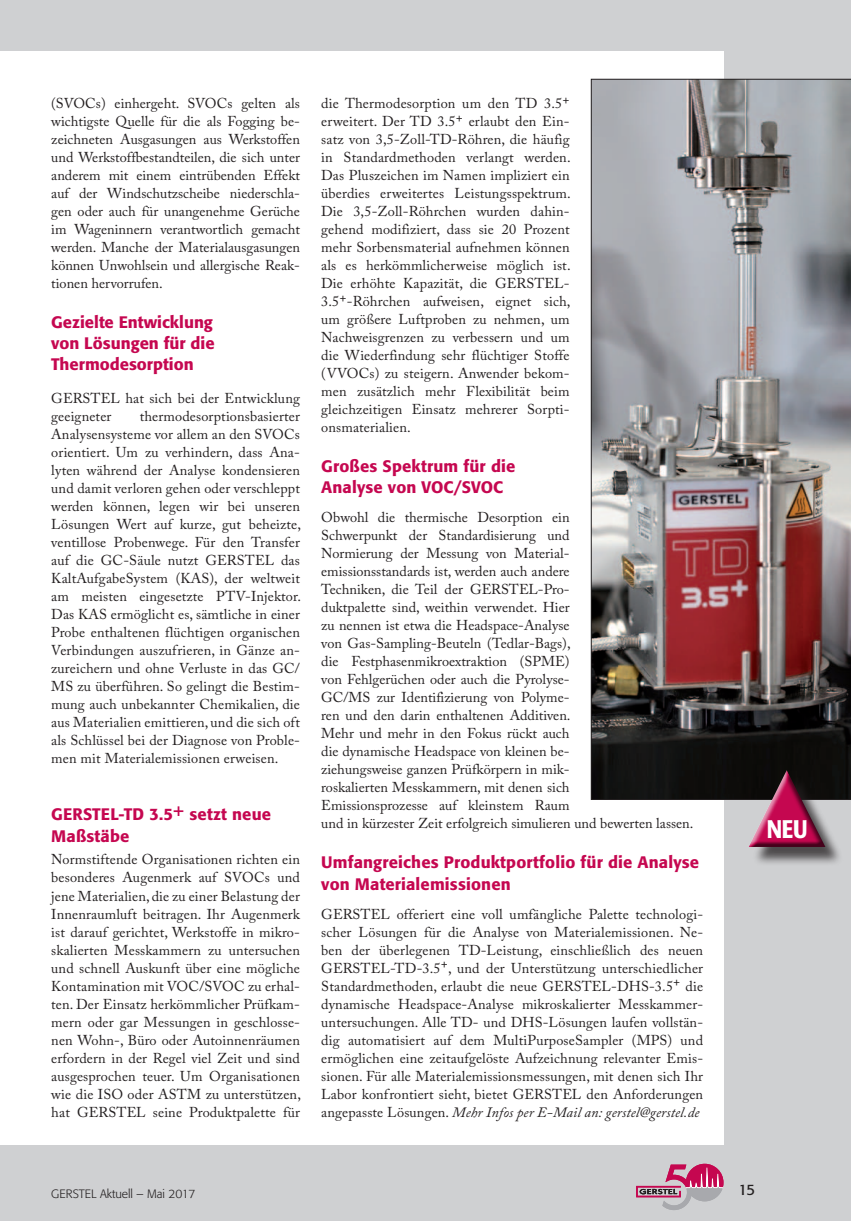
<style>
.page{position:relative;width:851px;height:1221px;background:#fff}
.page>*{position:absolute;margin:0;border:0;box-sizing:border-box;transform-origin:0 0}
.t1{font:500 condensed 25.2px "Formata";color:#fff}
.t2{font:500 16.5px/21px "Formata";letter-spacing:.01em;color:#c50750}
.t3{font:15px "Formata";color:#231f20}
.t4{font:14.25px/18px "Adobe Caslon Pro";color:#231f20;text-align:justify}
.t5{font:300 12px "Formata";color:#231f20}
.s1{font-style:italic}
</style>
<div class="page">
<div style="left:0;top:0;width:850px;height:1220px;background:#cfd0d2"></div>
<div style="left:0;top:51px;width:723px;height:1093px;background:#fff"></div>
<svg style="left:636px;top:1163px;width:87px;height:46px"></svg>
<img style="left:590px;top:79px;width:260px;height:720px">
<div style="left:751px;top:773px;width:92px;height:92px;background:#231f20;opacity:.75"></div>
<div style="left:745px;top:769px;width:46px;height:80px;background:#fff;opacity:.75"></div>
<div style="left:747px;top:769px;width:79px;height:80px;background:#231f20;opacity:.75"></div>
<p class="t4" style="left:51px;top:94px;width:250px">(SVOCs) einhergeht. SVOCs gelten als wichtigste Quelle für die als Fogging be&shy;zeichneten Ausgasungen aus Werkstoffen und Werkstoffbestandteilen, die sich unter anderem mit einem eintrübenden Effekt auf der Windschutzscheibe niederschla&shy;gen oder auch für unangenehme Gerüche im Wageninnern verantwortlich gemacht werden. Manche der Materialausgasungen können Unwohlsein und allergische Reak&shy;tionen hervorrufen.</p>
<p class="t2" style="left:51px;top:312px;width:165px;text-align:justify">Gezielte Entwicklung von Lösungen für die Thermodesorption</p>
<p class="t4" style="left:51px;top:389px;width:250px">GERSTEL hat sich bei der Entwicklung geeigneter</p>
<p class="t4" style="left:51px;top:407px;width:251px;text-indent:88px">thermodesorptionsbasierter Analysensysteme vor allem an den SVOCs orientiert. Um zu verhindern, dass Ana&shy;lyten während der Analyse kondensieren und damit verloren gehen oder verschleppt werden können, legen wir bei unseren Lösungen Wert auf kurze, gut beheizte, ventillose Probenwege. Für den Transfer auf die GC-Säule nutzt GERSTEL das KaltAufgabeSystem (KAS), der weltweit am meisten eingesetzte PTV-Injektor.<br>Das KAS ermöglicht es, sämtliche in einer Probe enthaltenen flüchtigen organischen Verbindungen auszufrieren, in Gänze an&shy;zureichern und ohne Verluste in das GC/ MS zu überführen. So gelingt die Bestim&shy;mung auch unbekannter Chemikalien, die aus Materialien emittieren, und die sich oft als Schlüssel bei der Diagnose von Proble&shy;men mit Materialemissionen erweisen.</p>
<p class="t2" style="left:51px;top:804px;width:221px">GERSTEL-TD 3.5+ setzt neue<br>Maßstäbe</p>
<p class="t4" style="left:51px;top:850px;width:251px">Normstiftende Organisationen richten ein besonderes Augenmerk auf SVOCs und jene Materialien, die zu einer Belastung der Innenraumluft beitragen. Ihr Augenmerk ist darauf gerichtet, Werkstoffe in mikro&shy;skalierten Messkammern zu untersuchen und schnell Auskunft über eine mögliche Kontamination mit VOC/SVOC zu erhal&shy;ten. Der Einsatz herkömmlicher Prüfkam&shy;mern oder gar Messungen in geschlosse&shy;nen Wohn-, Büro oder Autoinnenräumen erfordern in der Regel viel Zeit und sind ausgesprochen teuer. Um Organisationen wie die ISO oder ASTM zu unterstützen, hat GERSTEL seine Produktpalette für</p>
<p class="t4" style="left:321px;top:94px;width:251px">die Thermodesorption um den TD 3.5+ erweitert. Der TD 3.5+ erlaubt den Ein&shy;satz von 3,5-Zoll-TD-Röhren, die häufig in Standardmethoden verlangt werden.<br>Das Pluszeichen im Namen impliziert ein überdies erweitertes Leistungsspektrum.<br>Die 3,5-Zoll-Röhrchen wurden dahin&shy;gehend modifiziert, dass sie 20 Prozent mehr Sorbensmaterial aufnehmen können als es herkömmlicherweise möglich ist.<br>Die erhöhte Kapazität, die GERSTEL-3.5+-Röhrchen aufweisen, eignet sich, um größere Luftproben zu nehmen, um Nachweisgrenzen zu verbessern und um die Wiederfindung sehr flüchtiger Stoffe (VVOCs) zu steigern. Anwender bekom&shy;men zusätzlich mehr Flexibilität beim gleichzeitigen Einsatz mehrerer Sorpti&shy;onsmaterialien.</p>
<p class="t2" style="left:321px;top:456px;width:196px">Großes Spektrum für die<br>Analyse von VOC/SVOC</p>
<p class="t4" style="left:321px;top:508px;width:373px;text-align:left">Obwohl die thermische Desorption ein<br>Schwerpunkt der Standardisierung und<br>Normierung der Messung von Material-<br>emissionsstandards ist, werden auch andere<br>Techniken, die Teil der GERSTEL-Pro-<br>duktpalette sind, weithin verwendet. Hier<br>zu nennen ist etwa die Headspace-Analyse<br>von Gas-Sampling-Beuteln (Tedlar-Bags),<br>die Festphasenmikroextraktion (SPME)<br>von Fehlgerüchen oder auch die Pyrolyse-<br>GC/MS zur Identifizierung von Polyme-<br>ren und den darin enthaltenen Additiven.<br>Mehr und mehr in den Fokus rückt auch<br>die dynamische Headspace von kleinen be-<br>ziehungsweise ganzen Prüfkörpern in mik-<br>roskalierten Messkammern, mit denen sich<br>Emissionsprozesse auf kleinstem Raum<br>und in kürzester Zeit erfolgreich simulieren und bewerten lassen.</p>
<p class="t2" style="left:321px;top:852px;width:379px">Umfangreiches Produktportfolio für die Analyse von Materialemissionen</p>
<p class="t4" style="left:321px;top:904px;width:383px">GERSTEL offeriert eine voll umfängliche Palette technologi&shy;scher Lösungen für die Analyse von Materialemissionen. Ne&shy;ben der überlegenen TD-Leistung, einschließlich des neuen GERSTEL-TD-3.5+, und der Unterstützung unterschiedlicher Standardmethoden, erlaubt die neue GERSTEL-DHS-3.5+ die dynamische Headspace-Analyse mikroskalierter Messkammer&shy;untersuchungen. Alle TD- und DHS-Lösungen laufen vollstän&shy;dig automatisiert auf dem MultiPurposeSampler (MPS) und ermöglichen eine zeitaufgelöste Aufzeichnung relevanter Emis&shy;sionen. Für alle Materialemissionsmessungen, mit denen sich Ihr Labor konfrontiert sieht, bietet GERSTEL den Anforderungen angepasste Lösungen. <span class="s1">Mehr Infos per E-Mail an: gerstel@gerstel.de</span></p>
<p class="t5" style="left:51px;top:1186px;width:146px">GERSTEL Aktuell – Mai 2017</p>
<h1 class="t1" style="left:766px;top:813px;width:42px">NEU</h1>
<p class="t3" style="left:738px;top:1180px;width:18px">15</p>
</div>
